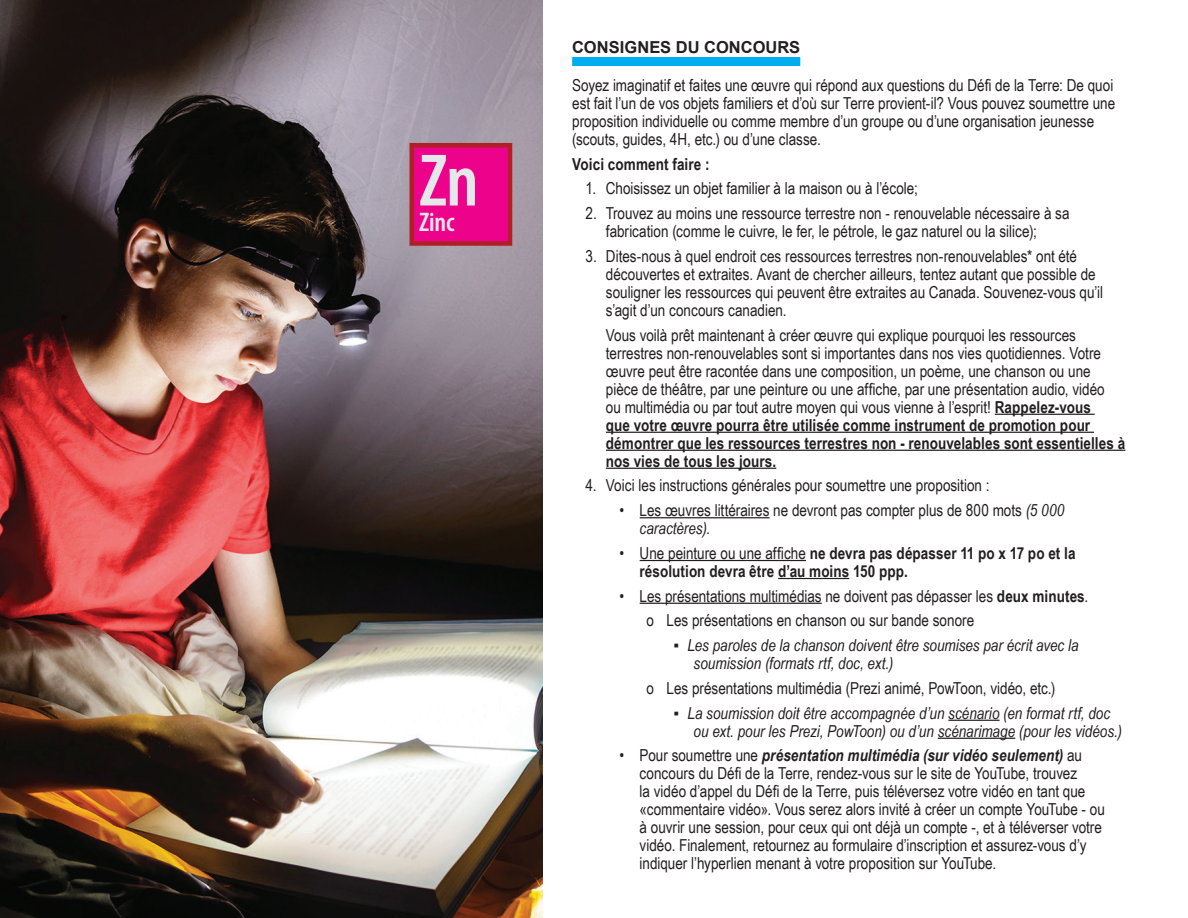
<style>
.page{position:relative;width:1188px;height:918px;background:#fff}
.page>*{position:absolute;margin:0;border:0;box-sizing:border-box;transform-origin:0 0}
.t1{font:600 condensed 75px "Myriad Pro";color:#e6e7e9}
.t2{font:600 condensed 27px "Myriad Pro";color:#e6e7e9}
.t3{font:16.5px/18px "Arial Narrow";color:#231f20}
.t4{font:italic 16.5px/18px "Arial Narrow";color:#231f20}
.t5{font:700 16.5px/18px "Arial Narrow";letter-spacing:.005em;color:#231f20}
.t6{font:700 16.5px "Arial";color:#231f20}
.s1{font-weight:700}
.s2{font-style:italic}
.s3{font-weight:400}
.s4{font-style:normal}
.s5{font-weight:700;font-style:italic}
</style>
<div class="page">
<div style="left:572px;top:57px;width:228px;height:9px;background:#00aeef"></div>
<hr style="left:995px;top:414px;width:100px;height:1px;background:#231f20">
<hr style="left:606px;top:432px;width:488px;height:1px;background:#231f20">
<hr style="left:606px;top:450px;width:519px;height:1px;background:#231f20">
<hr style="left:606px;top:468px;width:170px;height:1px;background:#231f20">
<hr style="left:640px;top:517px;width:130px;height:1px;background:#231f20">
<hr style="left:640px;top:560px;width:166px;height:1px;background:#231f20">
<hr style="left:778px;top:578px;width:71px;height:1px;background:#231f20">
<hr style="left:640px;top:603px;width:182px;height:1px;background:#231f20">
<hr style="left:948px;top:720px;width:52px;height:1px;background:#231f20">
<hr style="left:938px;top:738px;width:77px;height:1px;background:#231f20">
<img style="left:0;top:0;width:542px;height:918px">
<div style="left:410px;top:143px;width:102px;height:103px;background:#ed028c;border:4px solid #b01f26"></div>
<h1 class="t1" style="left:419px;top:140px;width:61px">Zn</h1>
<h2 class="t2" style="left:419px;top:208px;width:37px">Zinc</h2>
<p class="t6" style="left:572px;top:35px;width:230px">CONSIGNES DU CONCOURS</p>
<p class="t3" style="left:572px;top:75px;width:545px">Soyez imaginatif et faites une œuvre qui répond aux questions du Défi de la Terre: De quoi est fait l’un de vos objets familiers et d’où sur Terre provient-il? Vous pouvez soumettre une proposition individuelle ou comme membre d’un groupe ou d’une organisation jeunesse (scouts, guides, 4H, etc.) ou d’une classe.</p>
<p class="t5" style="left:572px;top:154px;width:139px">Voici comment faire :</p>
<p class="t3" style="left:586px;top:179px;width:334px">1. Choisissez un objet familier à la maison ou à l’école;</p>
<p class="t3" style="left:606px;top:204px;width:465px;text-indent:-20px">2. Trouvez au moins une ressource terrestre non - renouvelable nécessaire à sa fabrication (comme le cuivre, le fer, le pétrole, le gaz naturel ou la silice);</p>
<p class="t3" style="left:606px;top:246px;width:499px;text-indent:-20px">3. Dites-nous à quel endroit ces ressources terrestres non-renouvelables* ont été découvertes et extraites. Avant de chercher ailleurs, tentez autant que possible de souligner les ressources qui peuvent être extraites au Canada. Souvenez-vous qu’il s’agit d’un concours canadien.</p>
<p class="t3" style="left:606px;top:325px;width:521px">Vous voilà prêt maintenant à créer œuvre qui explique pourquoi les ressources terrestres non-renouvelables sont si importantes dans nos vies quotidiennes. Votre œuvre peut être racontée dans une composition, un poème, une chanson ou une pièce de théâtre, par une peinture ou une affiche, par une présentation audio, vidéo<br>ou multimédia ou par tout autre moyen qui vous vienne à l’esprit! <span class="s1">Rappelez-vous<br>que votre œuvre pourra être utilisée comme instrument de promotion pour démontrer que les ressources terrestres non - renouvelables sont essentielles à nos vies de tous les jours.</span></p>
<p class="t3" style="left:586px;top:476px;width:406px">4. Voici les instructions générales pour soumettre une proposition :</p>
<p class="t3" style="left:640px;top:501px;width:426px;text-indent:-20px">• Les œuvres littéraires ne devront pas compter plus de 800 mots <span class="s2">(5 000 caractères)</span>.</p>
<p class="t5" style="left:640px;top:543px;width:437px;text-indent:-20px"><span class="s3">• Une peinture ou une affiche</span> ne devra pas dépasser 11 po x 17 po et la résolution devra être d’au moins 150 ppp.</p>
<p class="t3" style="left:646px;top:583px;width:443px;line-height:24.8px;text-indent:-27px">• Les présentations multimédias ne doivent pas dépasser les <span class="s1">deux minutes</span>. o Les présentations en chanson ou sur bande sonore</p>
<p class="t4" style="left:694px;top:636px;width:387px;text-indent:-20px"><span class="s4">▪</span> Les paroles de la chanson doivent être soumises par écrit avec la soumission (formats rtf, doc, ext.)</p>
<p class="t3" style="left:646px;top:678px;width:410px">o Les présentations multimédia (Prezi animé, PowToon, vidéo, etc.)</p>
<p class="t4" style="left:694px;top:703px;width:430px;text-indent:-20px"><span class="s4">▪</span> La soumission doit être accompagnée d’un scénario (en format rtf, doc ou ext. pour les Prezi, PowToon) ou d’un scénarimage (pour les vidéos.)</p>
<p class="t3" style="left:640px;top:746px;width:467px;text-indent:-20px">• Pour soumettre une <span class="s5">présentation multimédia (sur vidéo seulement)</span> au concours du Défi de la Terre, rendez-vous sur le site de YouTube, trouvez<br>la vidéo d’appel du Défi de la Terre, puis téléversez votre vidéo en tant que «commentaire vidéo». Vous serez alors invité à créer un compte YouTube - ou à ouvrir une session, pour ceux qui ont déjà un compte -, et à téléverser votre vidéo. Finalement, retournez au formulaire d’inscription et assurez-vous d’y indiquer l’hyperlien menant à votre proposition sur YouTube.</p>
</div>
